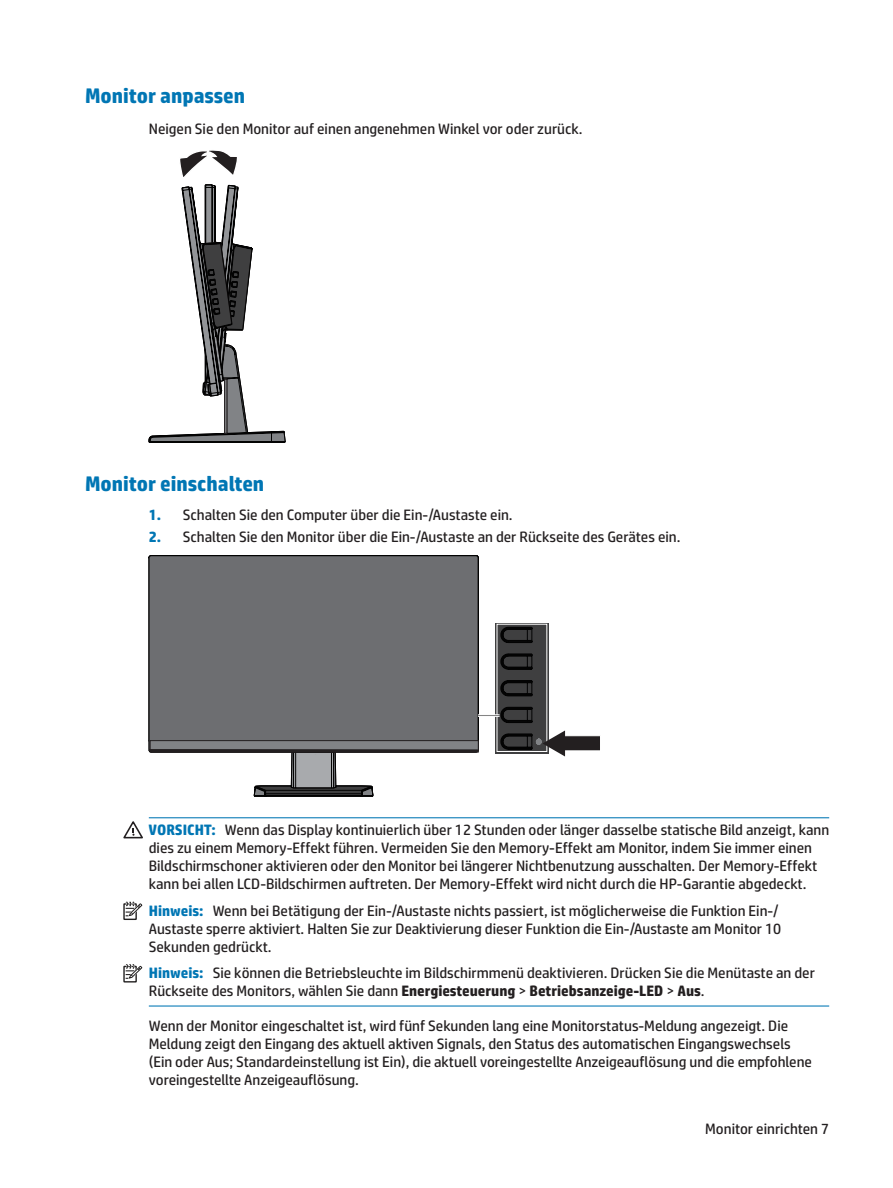
<style>
.page{position:relative;width:893px;height:1188px;background:#fff}
.page>*{position:absolute;margin:0;border:0;box-sizing:border-box;transform-origin:0 0}
.t1{font:700 21px "HP Simplified W02";color:#0076b4}
.WARNING{font:15px/18px "HP Simplified W02";color:#231f20}
.Body_1{font:15px/18px "HP Simplified W02";color:#231f20}
.Note{font:15px/18px "HP Simplified W02";color:#231f20}
.Step_1{font:15px "HP Simplified W02";color:#231f20}
.s1{font-weight:700;color:#0076b4}
.s2{font-weight:700}
</style>
<div class="page">
<hr style="left:149px;top:817px;width:680px;height:1px;background:#0076b4">
<hr style="left:149px;top:1006px;width:680px;height:1px;background:#0076b4">
<svg style="left:149px;top:150px;width:136px;height:292px"></svg>
<div style="left:563px;top:736px;width:38px;height:15px;background:#231f20"></div>
<div style="left:150px;top:556px;width:328px;height:195px;background:#6d6e71;border-radius:2px"></div>
<svg style="left:149px;top:627px;width:416px;height:169px"></svg>
<svg style="left:123px;top:821px;width:20px;height:17px"></svg>
<div style="left:123px;top:903px;width:14px;height:17px;border:1px solid #222020"></div>
<svg style="left:125px;top:902px;width:17px;height:16px"></svg>
<div style="left:123px;top:966px;width:14px;height:17px;border:1px solid #222020"></div>
<svg style="left:125px;top:964px;width:17px;height:16px"></svg>
<h3 class="t1" style="left:85px;top:82px;width:162px">Monitor anpassen</h3>
<p class="Body_1" style="left:149px;top:119px;width:435px">Neigen Sie den Monitor auf einen angenehmen Winkel vor oder zurück.</p>
<h3 class="t1" style="left:85px;top:470px;width:181px">Monitor einschalten</h3>
<p class="Step_1" style="left:149px;top:505px;width:365px"><span class="s1">1.</span> Schalten Sie den Computer über die Ein-/Austaste ein.</p>
<p class="Step_1" style="left:149px;top:527px;width:533px"><span class="s1">2.</span> Schalten Sie den Monitor über die Ein-/Austaste an der Rückseite des Gerätes ein.</p>
<p class="WARNING" style="left:149px;top:821px;width:682px"><span class="s1">VORSICHT:</span> Wenn das Display kontinuierlich über 12 Stunden oder länger dasselbe statische Bild anzeigt, kann dies zu einem Memory-Effekt führen. Vermeiden Sie den Memory-Effekt am Monitor, indem Sie immer einen Bildschirmschoner aktivieren oder den Monitor bei längerer Nichtbenutzung ausschalten. Der Memory-Effekt kann bei allen LCD-Bildschirmen auftreten. Der Memory-Effekt wird nicht durch die HP-Garantie abgedeckt.</p>
<p class="Note" style="left:149px;top:902px;width:634px"><span class="s1">Hinweis:</span> Wenn bei Betätigung der Ein-/Austaste nichts passiert, ist möglicherweise die Funktion Ein-/<br>Austaste sperre aktiviert. Halten Sie zur Deaktivierung dieser Funktion die Ein-/Austaste am Monitor 10<br>Sekunden gedrückt.</p>
<p class="Note" style="left:149px;top:964px;width:668px"><span class="s1">Hinweis:</span> Sie können die Betriebsleuchte im Bildschirmmenü deaktivieren. Drücken Sie die Menütaste an der<br>Rückseite des Monitors, wählen Sie dann <span class="s2">Energiesteuerung</span> &gt; <span class="s2">Betriebsanzeige-LED</span> &gt; <span class="s2">Aus</span>.</p>
<p class="Body_1" style="left:149px;top:1017px;width:665px">Wenn der Monitor eingeschaltet ist, wird fünf Sekunden lang eine Monitorstatus-Meldung angezeigt. Die Meldung zeigt den Eingang des aktuell aktiven Signals, den Status des automatischen Eingangswechsels (Ein oder Aus; Standardeinstellung ist Ein), die aktuell voreingestellte Anzeigeauflösung und die empfohlene voreingestellte Anzeigeauflösung.</p>
<p class="WARNING" style="left:705px;top:1120px;width:125px">Monitor einrichten 7</p>
</div>
